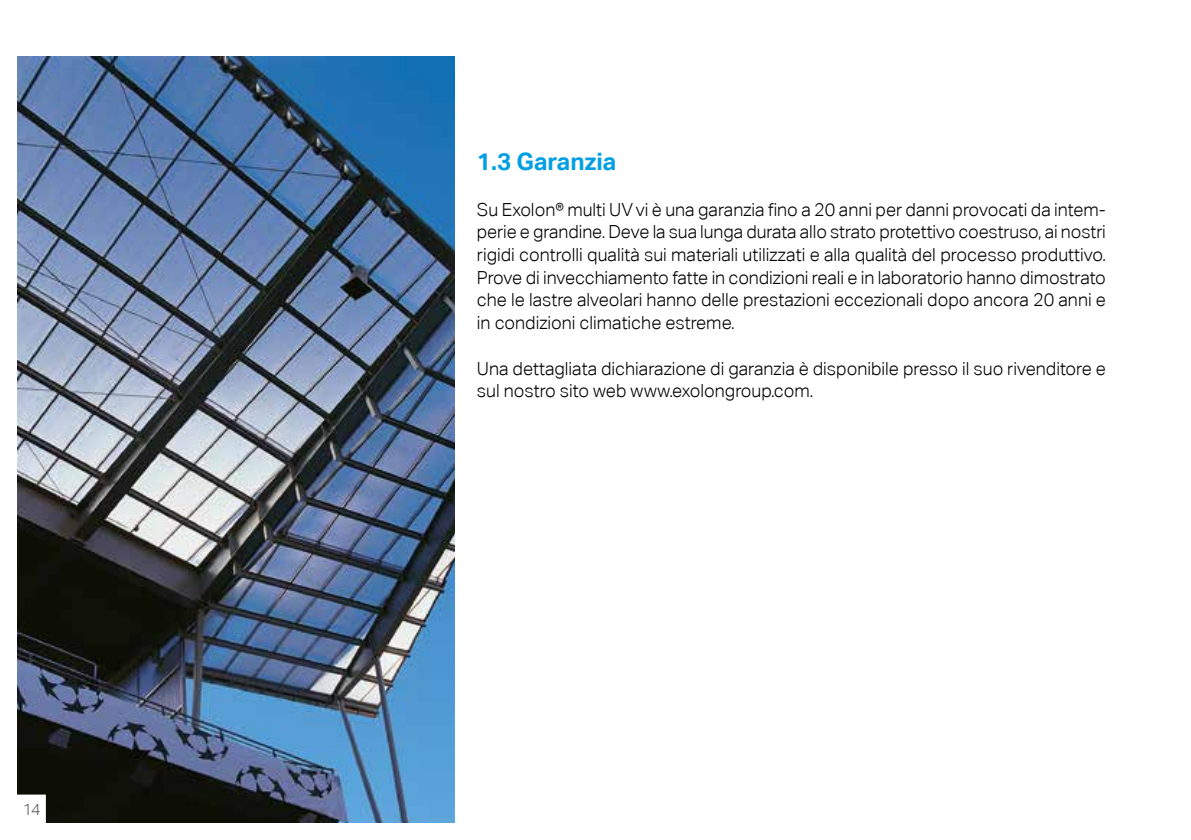
<style>
.page{position:relative;width:1191px;height:840px;background:#fff}
.page>*{position:absolute;margin:0;border:0;box-sizing:border-box;transform-origin:0 0}
.t1{font:700 24px "Aktiv Grotesk";color:#009fe3}
.t2{font:300 18px/22.6px "Aktiv Grotesk";color:#000;text-align:justify}
.t3{font:300 16px "Aktiv Grotesk";color:#5a5a59}
</style>
<div class="page">
<img style="left:17px;top:57px;width:437px;height:765px">
<svg style="left:17px;top:792px;width:31px;height:31px"></svg>
<p class="t3" style="left:23px;top:800px;width:20px">14</p>
<h1 class="t1" style="left:477px;top:147px;width:141px">1.3 Garanzia</h1>
<p class="t2" style="left:477px;top:198px;width:630px">Su Exolon® multi UV vi è una garanzia fino a 20 anni per danni provocati da intem&shy;perie e grandine. Deve la sua lunga durata allo strato protettivo coestruso, ai nostri rigidi controlli qualità sui materiali utilizzati e alla qualità del processo produttivo.<br>Prove di invecchiamento fatte in condizioni reali e in laboratorio hanno dimostrato che le lastre alveolari hanno delle prestazioni eccezionali dopo ancora 20 anni e in condizioni climatiche estreme.</p>
<p class="t2" style="left:477px;top:357px;width:630px">Una dettagliata dichiarazione di garanzia è disponibile presso il suo rivenditore e sul nostro sito web www.exolongroup.com.</p>
</div>
